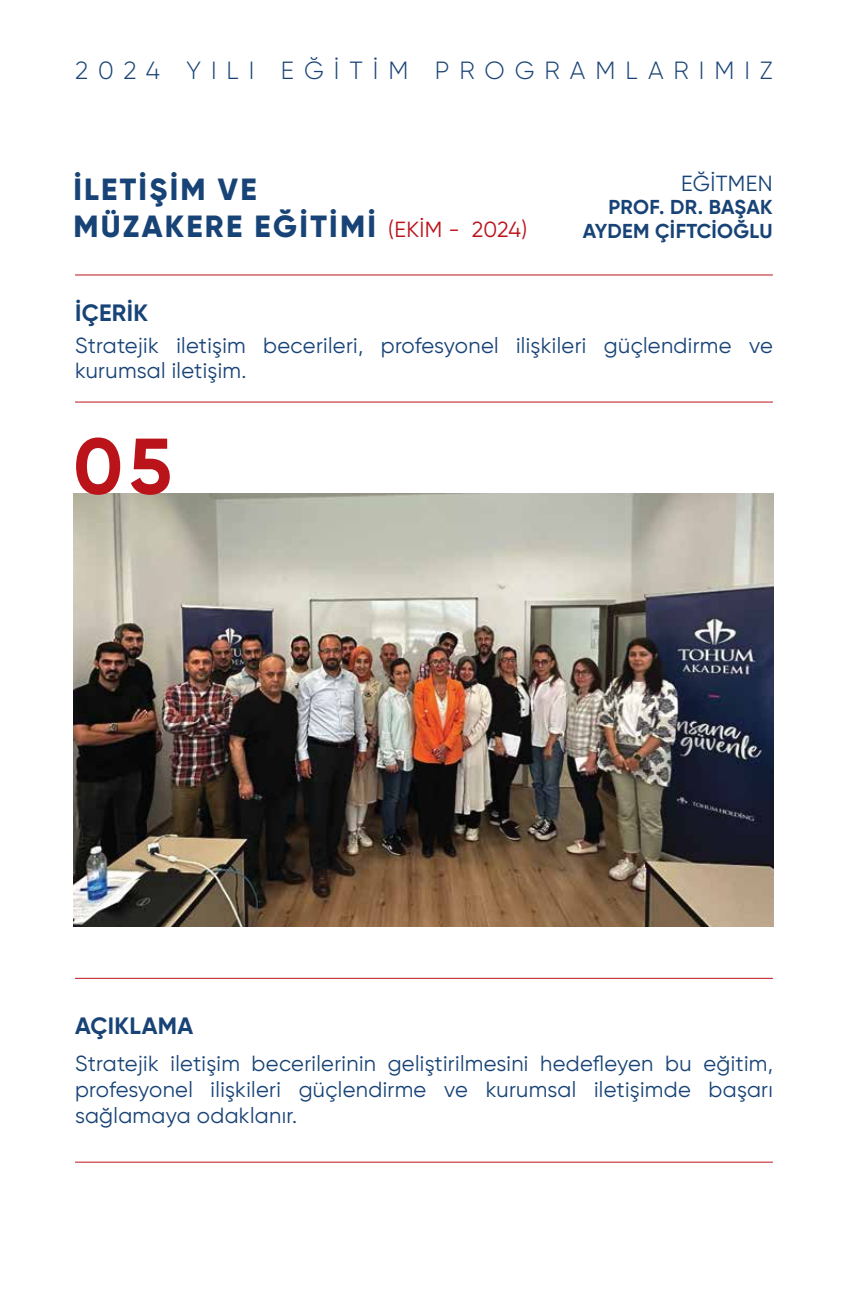
<style>
.page{position:relative;width:848px;height:1302px;background:#fff}
.page>*{position:absolute;margin:0;border:0;box-sizing:border-box;transform-origin:0 0}
.t1{font:700 78.75px "Gilroy";color:#ba131a}
.t2{font:800 30.62px/36.8px "Gilroy";letter-spacing:.075em;color:#184376}
.t3{font:300 24.85px "Gilroy";letter-spacing:.4em;color:#184376}
.t4{font:700 23.62px "Gilroy";letter-spacing:.015em;color:#184376}
.t5{font:21.88px/26.2px "Gilroy";letter-spacing:.015em;color:#184376}
.t6{font:700 20.12px/23.6px "Gilroy";letter-spacing:.015em;color:#184376;text-align:right}
.s1{font-weight:400;font-size:21.88px;color:#ba131a}
</style>
<div class="page">
<hr style="left:75px;top:402px;width:697px;height:1px;background:#ba131a">
<hr style="left:75px;top:978px;width:697px;height:1px;background:#ba131a">
<hr style="left:75px;top:1161px;width:697px;height:1px;background:#ba131a">
<hr style="left:75px;top:275px;width:697px;height:1px;background:#ba131a">
<img style="left:73px;top:493px;width:700px;height:433px">
<p class="t3" style="left:75px;top:55px;width:699px">2024 YILI EĞİTİM PROGRAMLARIMIZ</p>
<h2 class="t2" style="left:73px;top:171px;width:455px">İLETİŞİM VE<br>MÜZAKERE EĞİTİMİ <span class="s1">(EKİM - 2024)</span></h2>
<p class="t5" style="left:681px;top:169px;width:93px">EĞİTMEN</p>
<p class="t6" style="left:582px;top:195px;width:191px">PROF. DR. BAŞAK<br>AYDEM ÇİFTCİOĞLU</p>
<p class="t4" style="left:75px;top:298px;width:74px">İÇERİK</p>
<p class="t5" style="left:75px;top:332px;width:699px;line-height:25.4px">Stratejik iletişim becerileri, profesyonel ilişkileri güçlendirme ve kurumsal iletişim.</p>
<h1 class="t1" style="left:73px;top:417px;width:100px">05</h1>
<p class="t4" style="left:75px;top:1010px;width:120px">AÇIKLAMA</p>
<p class="t5" style="left:75px;top:1049px;width:699px;text-align:justify">Stratejik iletişim becerilerinin geliştirilmesini hedefleyen bu eğitim, profesyonel ilişkileri güçlendirme ve kurumsal iletişimde başarı sağlamaya odaklanır.</p>
</div>
